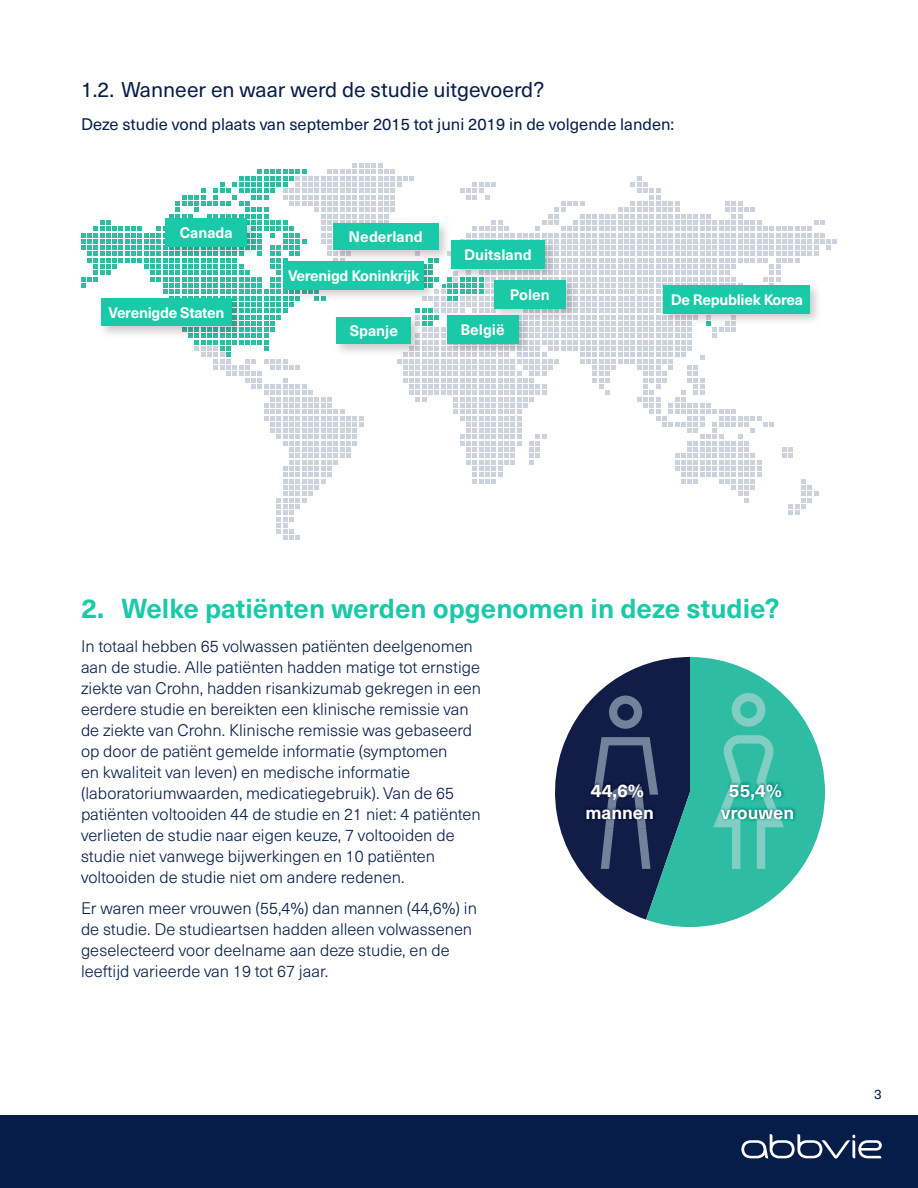
<style>
.page{position:relative;width:918px;height:1188px;background:#fff}
.page>*{position:absolute;margin:0;border:0;box-sizing:border-box;transform-origin:0 0}
.Hd_1{font:700 27px "Neue Haas Unica Pro";color:#1ac9a8}
.Sub_Hd_1{font:21px "Neue Haas Unica Pro";color:#071d49}
.t1{font:700 18px/21.6px "Neue Haas Unica Pro";color:#fff;text-align:center}
.Body_1{font:300 16.5px/21px "Neue Haas Unica Pro";color:#071d49}
.Table_Body_Reg{font:16.5px "Neue Haas Unica Pro";color:#071d49}
.Map_Country{font:700 15px "Neue Haas Unica Pro";letter-spacing:-.02em;color:#fff}
.Map_Country-2{font:700 15px "Neue Haas Unica Pro";color:#fff}
.t2{font:13.5px "Neue Haas Unica Pro";color:#071d49}
</style>
<div class="page">
<svg style="left:81px;top:164px;width:756px;height:376px"></svg>
<div style="left:0;top:1115px;width:918px;height:73px;background:#071d49"></div>
<div style="left:162px;top:215px;width:98px;height:44px;background:#231f20;opacity:.23"></div>
<div style="left:165px;top:218px;width:82px;height:28px;background:#1ac9a8"></div>
<div style="left:490px;top:277px;width:89px;height:44px;background:#231f20;opacity:.23"></div>
<div style="left:494px;top:280px;width:72px;height:28px;background:#1ac9a8"></div>
<div style="left:443px;top:312px;width:88px;height:44px;background:#231f20;opacity:.23"></div>
<div style="left:447px;top:315px;width:72px;height:28px;background:#1ac9a8"></div>
<div style="left:280px;top:258px;width:157px;height:44px;background:#231f20;opacity:.23"></div>
<div style="left:284px;top:261px;width:140px;height:28px;background:#1ac9a8"></div>
<div style="left:447px;top:237px;width:111px;height:45px;background:#231f20;opacity:.23"></div>
<div style="left:451px;top:241px;width:94px;height:28px;background:#1ac9a8"></div>
<div style="left:329px;top:219px;width:122px;height:44px;background:#231f20;opacity:.23"></div>
<div style="left:333px;top:223px;width:105px;height:27px;background:#1ac9a8"></div>
<div style="left:660px;top:282px;width:163px;height:44px;background:#231f20;opacity:.23"></div>
<div style="left:664px;top:285px;width:146px;height:28px;background:#1ac9a8"></div>
<div style="left:333px;top:314px;width:91px;height:44px;background:#231f20;opacity:.23"></div>
<div style="left:336px;top:317px;width:75px;height:27px;background:#1ac9a8"></div>
<div style="left:98px;top:295px;width:147px;height:44px;background:#231f20;opacity:.23"></div>
<div style="left:101px;top:298px;width:131px;height:28px;background:#1ac9a8"></div>
<svg style="left:647px;top:657px;width:178px;height:270px;fill:#2ebca2"></svg>
<svg style="left:555px;top:657px;width:135px;height:263px"></svg>
<svg style="left:713px;top:693px;width:61px;height:176px;background:#46c1ab"></svg>
<img style="left:581px;top:777px;width:78px;height:51px">
<img style="left:593px;top:777px;width:65px;height:51px">
<img style="left:784px;top:777px;width:15px;height:51px">
<img style="left:716px;top:777px;width:68px;height:51px">
<svg style="left:741px;top:1134px;width:141px;height:25px"></svg>
<p class="Sub_Hd_1" style="left:81px;top:77px;width:465px">1.2. Wanneer en waar werd de studie uitgevoerd?</p>
<p class="Table_Body_Reg" style="left:81px;top:114px;width:595px">Deze studie vond plaats van september 2015 tot juni 2019 in de volgende landen:</p>
<p class="Map_Country" style="left:180px;top:224px;width:55px">Canada</p>
<p class="Map_Country" style="left:109px;top:303px;width:117px">Verenigde Staten</p>
<p class="Map_Country-2" style="left:349px;top:227px;width:76px">Nederland</p>
<p class="Map_Country" style="left:288px;top:266px;width:133px">Verenigd Koninkrijk</p>
<p class="Map_Country" style="left:350px;top:322px;width:50px">Spanje</p>
<p class="Map_Country-2" style="left:464px;top:246px;width:69px">Duitsland</p>
<p class="Map_Country" style="left:510px;top:285px;width:42px">Polen</p>
<p class="Map_Country" style="left:461px;top:320px;width:46px">België</p>
<p class="Map_Country" style="left:671px;top:290px;width:134px">De Republiek Korea</p>
<p class="Hd_1" style="left:81px;top:592px;width:700px">2. Welke patiënten werden opgenomen in deze studie?</p>
<p class="Body_1" style="left:81px;top:636px;width:402px">In totaal hebben 65 volwassen patiënten deelgenomen aan de studie. Alle patiënten hadden matige tot ernstige ziekte van Crohn, hadden risankizumab gekregen in een eerdere studie en bereikten een klinische remissie van de ziekte van Crohn. Klinische remissie was gebaseerd op door de patiënt gemelde informatie (symptomen<br>en kwaliteit van leven) en medische informatie (laboratoriumwaarden, medicatiegebruik). Van de 65 patiënten voltooiden 44 de studie en 21 niet: 4 patiënten verlieten de studie naar eigen keuze, 7 voltooiden de studie niet vanwege bijwerkingen en 10 patiënten voltooiden de studie niet om andere redenen.</p>
<p class="Body_1" style="left:81px;top:898px;width:397px">Er waren meer vrouwen (55,4%) dan mannen (44,6%) in de studie. De studieartsen hadden alleen volwassenen geselecteerd voor deelname aan deze studie, en de leeftijd varieerde van 19 tot 67 jaar.</p>
<p class="t1" style="left:585px;top:780px;width:70px">44,6% mannen</p>
<p class="t1" style="left:721px;top:780px;width:75px">55,4% vrouwen</p>
<p class="t2" style="left:874px;top:1086px;width:9px">3</p>
</div>
